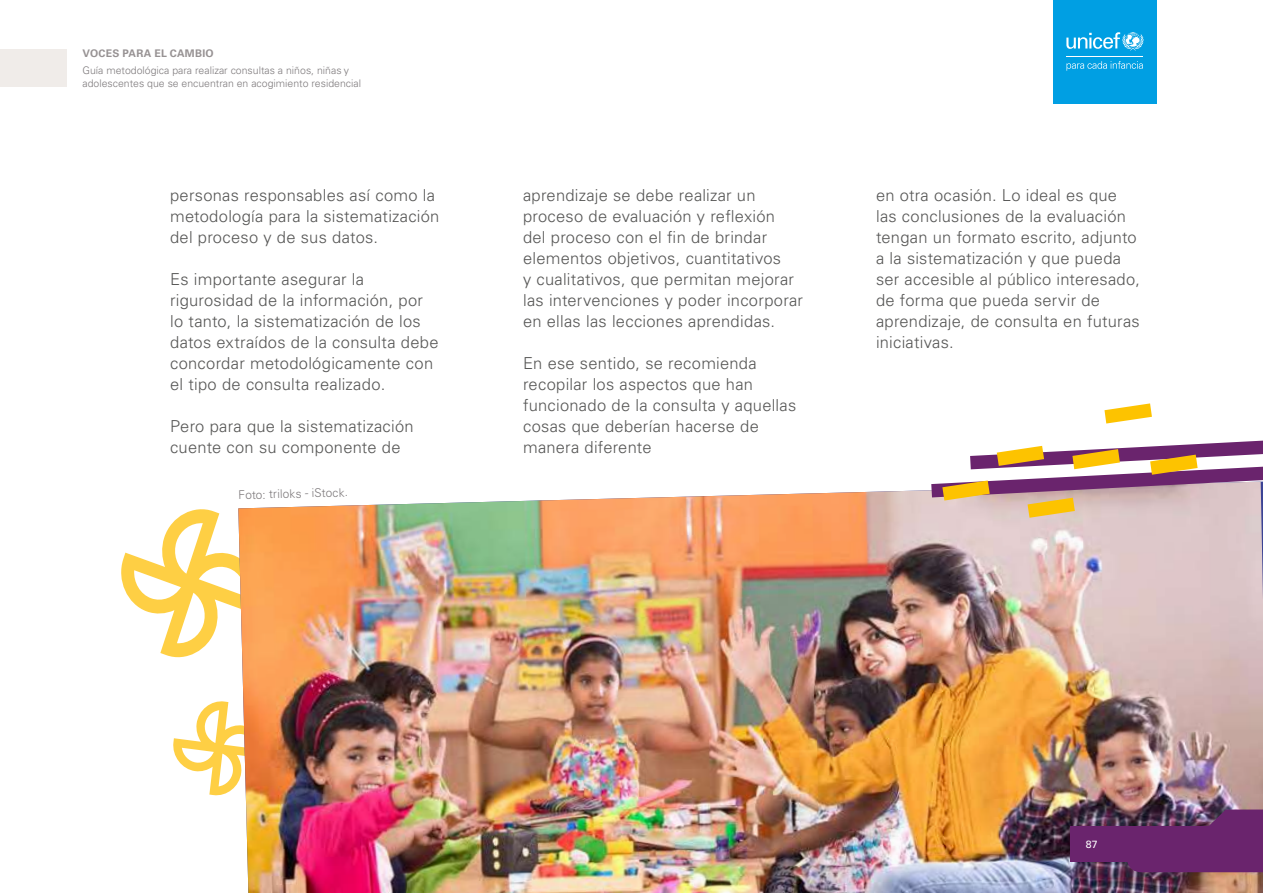
<style>
.page{position:relative;width:1263px;height:893px;background:#fff}
.page>*{position:absolute;margin:0;border:0;box-sizing:border-box;transform-origin:0 0}
.t1{font:300 16.5px/21px "Univers LT Pro 45";letter-spacing:.015em;color:#575756}
.t2{font:300 12px "Univers LT Pro 45";color:#7f7b7d}
.t3{font:300 10.5px/12.6px "Univers LT Pro 45";color:#7f7b7d}
.t4{font:700 10.5px "Univers LT Pro 65";letter-spacing:.025em;color:#979293}
.t5{font:10.5px "Univers LT Pro 55 Roman";color:#fff}
</style>
<div class="page">
<div style="left:0;top:49px;width:67px;height:37px;background:#f0ece9"></div>
<div style="left:1053px;top:0;width:104px;height:103px;background:#009fe3"></div>
<svg style="left:1066px;top:32px;width:77px;height:19px"></svg>
<hr style="left:1066px;top:56px;width:77px;height:1px;background:#fff">
<svg style="left:1066px;top:61px;width:77px;height:10px"></svg>
<svg style="left:121px;top:509px;width:117px;height:149px"></svg>
<svg style="left:173px;top:701px;width:65px;height:95px"></svg>
<img style="left:238px;top:490px;width:1025px;height:403px">
<svg style="left:1104px;top:403px;width:48px;height:20px"></svg>
<svg style="left:931px;top:441px;width:332px;height:77px"></svg>
<div style="left:1071px;top:826px;width:192px;height:35px;background:#6a246d"></div>
<svg style="left:1126px;top:809px;width:137px;height:63px"></svg>
<div style="left:1086px;top:840px;width:47px;height:13px;background:#6a246d"></div>
<p class="t4" style="left:83px;top:47px;width:133px">VOCES PARA EL CAMBIO</p>
<p class="t3" style="left:82px;top:64px;width:280px">Guía metodológica para realizar consultas a niños, niñas y adolescentes que se encuentran en acogimiento residencial</p>
<p class="t1" style="left:170px;top:185px;width:271px">personas responsables así como la metodología para la sistematización del proceso y de sus datos.</p>
<p class="t1" style="left:170px;top:269px;width:270px">Es importante asegurar la rigurosidad de la información, por lo tanto, la sistematización de los datos extraídos de la consulta debe concordar metodológicamente con el tipo de consulta realizado.</p>
<p class="t1" style="left:170px;top:416px;width:245px">Pero para que la sistematización cuente con su componente de</p>
<p class="t2" style="left:238px;top:487px;width:111px;rotate:-1deg">Foto: triloks - iStock.</p>
<p class="t1" style="left:523px;top:185px;width:282px">aprendizaje se debe realizar un proceso de evaluación y reflexión<br>del proceso con el fin de brindar elementos objetivos, cuantitativos<br>y cualitativos, que permitan mejorar las intervenciones y poder incorporar en ellas las lecciones aprendidas.</p>
<p class="t1" style="left:523px;top:353px;width:275px">En ese sentido, se recomienda recopilar los aspectos que han funcionado de la consulta y aquellas cosas que deberían hacerse de manera diferente</p>
<p class="t1" style="left:876px;top:185px;width:266px">en otra ocasión. Lo ideal es que las conclusiones de la evaluación tengan un formato escrito, adjunto a la sistematización y que pueda ser accesible al público interesado, de forma que pueda servir de aprendizaje, de consulta en futuras iniciativas.</p>
<p class="t5" style="left:1086px;top:838px;width:14px">87</p>
</div>
